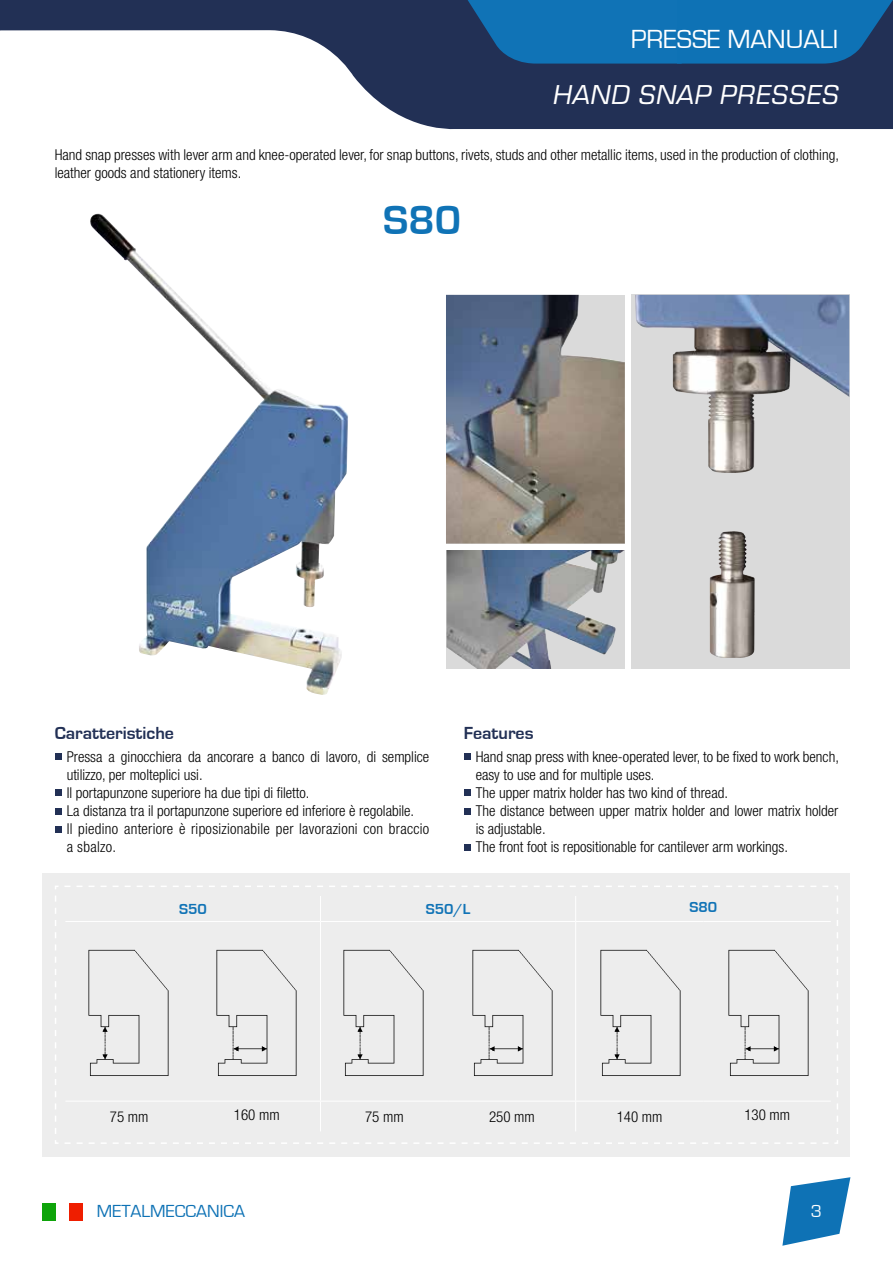
<style>
.page{position:relative;width:893px;height:1263px;background:#fff}
.page>*{position:absolute;margin:0;border:0;box-sizing:border-box;transform-origin:0 0}
.t1{font:700 42px "Eurostile";color:#1073b6}
.t2{font:italic 27px "Eurostile BQ";letter-spacing:.02em;color:#fff}
.t3{font:27px "Eurostile";color:#fff}
.t4{font:700 18px "Eurostile";color:#223055}
.t5{font:18px "Eurostile";color:#0e72b5}
.t6{font:18px "Eurostile";color:#fff}
.t7{font:300 condensed 15px/18px "Helvetica Neue LT Std";color:#000}
.t8{font:700 15px "Eurostile";color:#1073b6}
</style>
<div class="page">
<svg style="left:782px;top:1177px;width:68px;height:69px"></svg>
<div style="left:43px;top:1202px;width:13px;height:18px;background:#0ea40a"></div>
<div style="left:69px;top:1202px;width:13px;height:18px;background:#ef1e00"></div>
<svg style="left:1px;top:0;width:892px;height:130px;fill:#223055"></svg>
<svg style="left:0;top:0;width:1px;height:31px"></svg>
<svg style="left:459px;top:0;width:434px;height:64px;background:#1169a8"></svg>
<div style="left:43px;top:873px;width:807px;height:283px;background:#ededed"></div>
<svg style="left:55px;top:886px;width:783px;height:258px"></svg>
<div style="left:55px;top:753px;width:7px;height:7px;background:#223055"></div>
<div style="left:464px;top:753px;width:7px;height:7px;background:#223055"></div>
<div style="left:55px;top:789px;width:7px;height:7px;background:#223055"></div>
<div style="left:464px;top:789px;width:7px;height:7px;background:#223055"></div>
<div style="left:55px;top:808px;width:7px;height:6px;background:#223055"></div>
<div style="left:55px;top:826px;width:7px;height:7px;background:#223055"></div>
<div style="left:464px;top:808px;width:7px;height:6px;background:#223055"></div>
<div style="left:464px;top:844px;width:7px;height:7px;background:#223055"></div>
<svg style="left:320px;top:896px;width:1px;height:25px"></svg>
<svg style="left:575px;top:896px;width:1px;height:25px"></svg>
<hr style="left:65px;top:921px;width:128px;height:1px;background:#fff">
<hr style="left:193px;top:921px;width:128px;height:1px;background:#fff">
<hr style="left:321px;top:921px;width:127px;height:1px;background:#fff">
<hr style="left:320px;top:922px;width:1px;height:179px;background:#fff">
<hr style="left:448px;top:921px;width:128px;height:1px;background:#fff">
<hr style="left:576px;top:921px;width:128px;height:1px;background:#fff">
<hr style="left:575px;top:922px;width:1px;height:179px;background:#fff">
<hr style="left:704px;top:921px;width:127px;height:1px;background:#fff">
<hr style="left:65px;top:1101px;width:128px;height:1px;background:#fff">
<hr style="left:193px;top:1101px;width:128px;height:1px;background:#fff">
<hr style="left:321px;top:1101px;width:127px;height:1px;background:#fff">
<hr style="left:320px;top:1101px;width:1px;height:30px;background:#fff">
<hr style="left:448px;top:1101px;width:128px;height:1px;background:#fff">
<hr style="left:576px;top:1101px;width:128px;height:1px;background:#fff">
<hr style="left:575px;top:1101px;width:1px;height:30px;background:#fff">
<hr style="left:704px;top:1101px;width:127px;height:1px;background:#fff">
<img style="left:208px;top:945px;width:96px;height:137px">
<img style="left:721px;top:945px;width:95px;height:137px">
<img style="left:465px;top:945px;width:95px;height:137px">
<img style="left:80px;top:945px;width:96px;height:137px">
<img style="left:593px;top:945px;width:96px;height:137px">
<img style="left:336px;top:945px;width:96px;height:137px">
<svg style="left:631px;top:295px;width:218px;height:374px;background:#c2c3c6"></svg>
<img style="left:90px;top:214px;width:258px;height:481px">
<img style="left:446px;top:550px;width:179px;height:119px">
<img style="left:718px;top:531px;width:14px;height:26px">
<img style="left:446px;top:295px;width:179px;height:248px">
<img style="left:635px;top:295px;width:76px;height:102px">
<h2 class="t3" style="left:631px;top:25px;width:209px">PRESSE MANUALI</h2>
<h2 class="t2" style="left:553px;top:80px;width:287px">HAND SNAP PRESSES</h2>
<p class="t7" style="left:55px;top:145px;width:786px">Hand snap presses with lever arm and knee-operated lever, for snap buttons, rivets, studs and other metallic items, used in the production of clothing, leather goods and stationery items.</p>
<h1 class="t1" style="left:383px;top:198px;width:79px">S80</h1>
<p class="t4" style="left:55px;top:723px;width:121px">Caratteristiche</p>
<p class="t4" style="left:464px;top:723px;width:71px">Features</p>
<p class="t7" style="left:67px;top:748px;width:364px">Pressa a ginocchiera da ancorare a banco di lavoro, di semplice utilizzo, per molteplici usi.<br>Il portapunzone superiore ha due tipi di filetto.<br>La distanza tra il portapunzone superiore ed inferiore è regolabile.<br>Il piedino anteriore è riposizionabile per lavorazioni con braccio a sbalzo.</p>
<p class="t7" style="left:476px;top:748px;width:365px">Hand snap press with knee-operated lever, to be fixed to work bench, easy to use and for multiple uses.<br>The upper matrix holder has two kind of thread.<br>The distance between upper matrix holder and lower matrix holder is adjustable.<br>The front foot is repositionable for cantilever arm workings.</p>
<p class="t8" style="left:179px;top:901px;width:29px">S50</p>
<p class="t8" style="left:426px;top:901px;width:46px">S50/L</p>
<p class="t8" style="left:689px;top:899px;width:29px">S80</p>
<p class="t7" style="left:110px;top:1107px;width:40px">75 mm</p>
<p class="t7" style="left:234px;top:1106px;width:47px">160 mm</p>
<p class="t7" style="left:365px;top:1107px;width:40px">75 mm</p>
<p class="t7" style="left:489px;top:1107px;width:47px">250 mm</p>
<p class="t7" style="left:617px;top:1107px;width:47px">140 mm</p>
<p class="t7" style="left:744px;top:1106px;width:47px">130 mm</p>
<p class="t5" style="left:97px;top:1202px;width:150px">METALMECCANICA</p>
<p class="t6" style="left:811px;top:1202px;width:13px">3</p>
</div>
